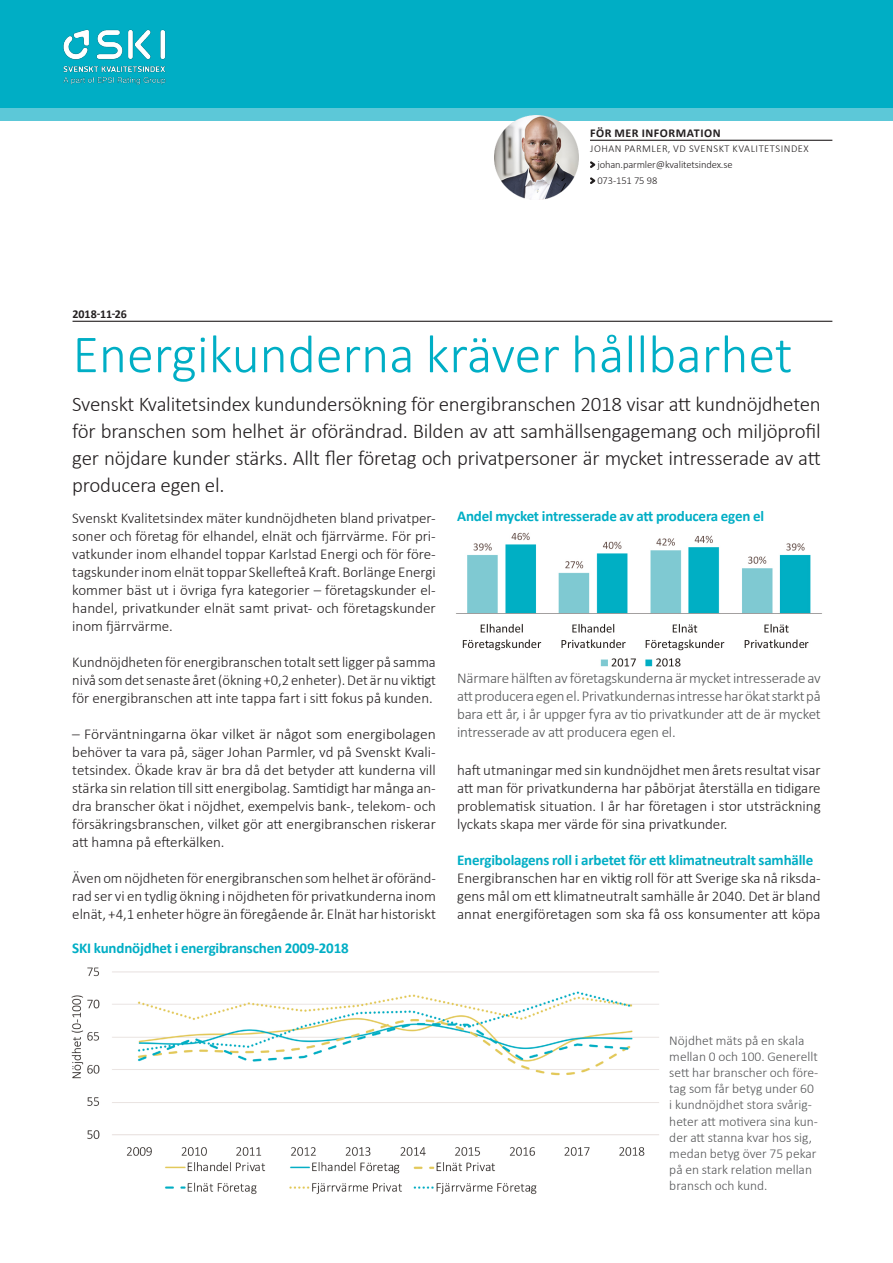
<style>
.page{position:relative;width:893px;height:1263px;background:#fff}
.page>*{position:absolute;margin:0;border:0;box-sizing:border-box;transform-origin:0 0}
.SKI_rubrik{font:300 54px "Calibri";color:#00aec5}
.SKI_bröd{font:300 21px/27px "Calibri";letter-spacing:-.01em;color:#231f20;text-align:justify}
.SKI_bröd-2{font:300 15px/18px "Calibri";color:#231f20;text-align:justify}
.SKI_bröd-3{font:300 15px/18px "Calibri";color:#231f20;text-align:justify;scale:1.04 1}
.SKI_bröd-4{font:300 15px/18px "Calibri";letter-spacing:-.01em;color:#545557;text-align:justify}
.SKI_bröd-5{font:700 15px "Calibri";letter-spacing:-.01em;color:#00aec5}
.SKI_bröd-6{font:300 13.5px/16.2px "Calibri";color:#57585a}
.SKI_För_mer_informat{font:700 12px "Calibri";letter-spacing:.04em;color:#231f20}
.SKI_kontaktuppgifter{font:300 10.5px "Calibri";letter-spacing:-.01em;color:#231f20}
.SKI_namn___titel{font:300 10.5px "Calibri";letter-spacing:.05em;color:#231f20}
</style>
<div class="page">
<div style="left:0;top:16px;width:893px;height:105px;background:#5cc8d8"></div>
<div style="left:0;top:0;width:893px;height:108px;background:#00aec5"></div>
<img style="left:63px;top:29px;width:103px;height:56px">
<hr style="left:73px;top:321px;width:759px;height:1px;background:#231f20">
<hr style="left:590px;top:140px;width:242px;height:1px;background:#231f20">
<svg style="left:590px;top:161px;width:5px;height:7px"></svg>
<svg style="left:590px;top:177px;width:5px;height:7px"></svg>
<img style="left:494px;top:115px;width:84px;height:84px">
<img style="left:456px;top:532px;width:366px;height:135px">
<img style="left:71px;top:967px;width:588px;height:228px">
<p class="SKI_För_mer_informat" style="left:590px;top:125px;width:132px">FÖR MER INFORMATION</p>
<p class="SKI_namn___titel" style="left:590px;top:142px;width:220px">JOHAN PARMLER, VD SVENSKT KVALITETSINDEX</p>
<p class="SKI_kontaktuppgifter" style="left:597px;top:158px;width:137px">johan.parmler@kvalitetsindex.se</p>
<p class="SKI_kontaktuppgifter" style="left:597px;top:174px;width:61px">073-151 75 98</p>
<p class="SKI_För_mer_informat" style="left:73px;top:306px;width:56px">2018-11-26</p>
<p class="SKI_rubrik" style="left:73px;top:321px;width:721px">Energikunderna kräver hållbarhet</p>
<p class="SKI_bröd" style="left:72px;top:390px;width:750px">Svenskt Kvalitetsindex kundundersökning för energibranschen 2018 visar att kundnöjdheten för branschen som helhet är oförändrad. Bilden av att samhällsengagemang och miljöprofil ger nöjdare kunder stärks. Allt fler företag och privatpersoner är mycket intresserade av att producera egen el.</p>
<p class="SKI_bröd-2" style="left:72px;top:508px;width:365px">Svenskt Kvalitetsindex mäter kundnöjdheten bland privatper&shy;soner och företag för elhandel, elnät och fjärrvärme. För pri&shy;vatkunder inom elhandel toppar Karlstad Energi och för före&shy;tagskunder inom elnät toppar Skellefteå Kraft. Borlänge Energi kommer bäst ut i övriga fyra kategorier – företagskunder el&shy;handel, privatkunder elnät samt privat- och företagskunder inom fjärrvärme.</p>
<p class="SKI_bröd-2" style="left:72px;top:652px;width:365px">Kundnöjdheten för energibranschen totalt sett ligger på samma nivå som det senaste året (ökning +0,2 enheter). Det är nu viktigt för energibranschen att inte tappa fart i sitt fokus på kunden.</p>
<p class="SKI_bröd-3" style="left:72px;top:724px;width:351px">– Förväntningarna ökar vilket är något som energibolagen behöver ta vara på, säger Johan Parmler, vd på Svenskt Kvali&shy;tetsindex. Ökade krav är bra då det betyder att kunderna vill stärka sin relation till sitt energibolag. Samtidigt har många an&shy;dra branscher ökat i nöjdhet, exempelvis bank-, telekom- och försäkringsbranschen, vilket gör att energibranschen riskerar att hamna på efterkälken.</p>
<p class="SKI_bröd-2" style="left:72px;top:868px;width:365px">Även om nöjdheten för energibranschen som helhet är oföränd&shy;rad ser vi en tydlig ökning i nöjdheten för privatkunderna inom elnät, +4,1 enheter högre än föregående år. Elnät har historiskt</p>
<p class="SKI_bröd-5" style="left:72px;top:938px;width:278px">SKI kundnöjdhet i energibranschen 2009-2018</p>
<p class="SKI_bröd-5" style="left:457px;top:507px;width:309px">Andel mycket intresserade av att producera egen el</p>
<p class="SKI_bröd-4" style="left:457px;top:668px;width:365px">Närmare hälften av företagskunderna är mycket intresserade av att producera egen el. Privatkundernas intresse har ökat starkt på bara ett år, i år uppger fyra av tio privatkunder att de är mycket intresserade av att producera egen el.</p>
<p class="SKI_bröd-2" style="left:457px;top:760px;width:365px">haft utmaningar med sin kundnöjdhet men årets resultat visar att man för privatkunderna har påbörjat återställa en tidigare problematisk situation. I år har företagen i stor utsträckning lyckats skapa mer värde för sina privatkunder.</p>
<p class="SKI_bröd-5" style="left:457px;top:850px;width:358px">Energibolagens roll i arbetet för ett klimatneutralt samhälle</p>
<p class="SKI_bröd-2" style="left:457px;top:868px;width:365px">Energibranschen har en viktig roll för att Sverige ska nå riksda&shy;gens mål om ett klimatneutralt samhälle år 2040. Det är bland annat energiföretagen som ska få oss konsumenter att köpa</p>
<p class="SKI_bröd-6" style="left:669px;top:1031px;width:151px">Nöjdhet mäts på en skala mellan 0 och 100. Generellt sett har branscher och före&shy;tag som får betyg under 60 i kundnöjdhet stora svårig&shy;heter att motivera sina kun&shy;der att stanna kvar hos sig, medan betyg över 75 pekar på en stark relation mellan bransch och kund.</p>
</div>
